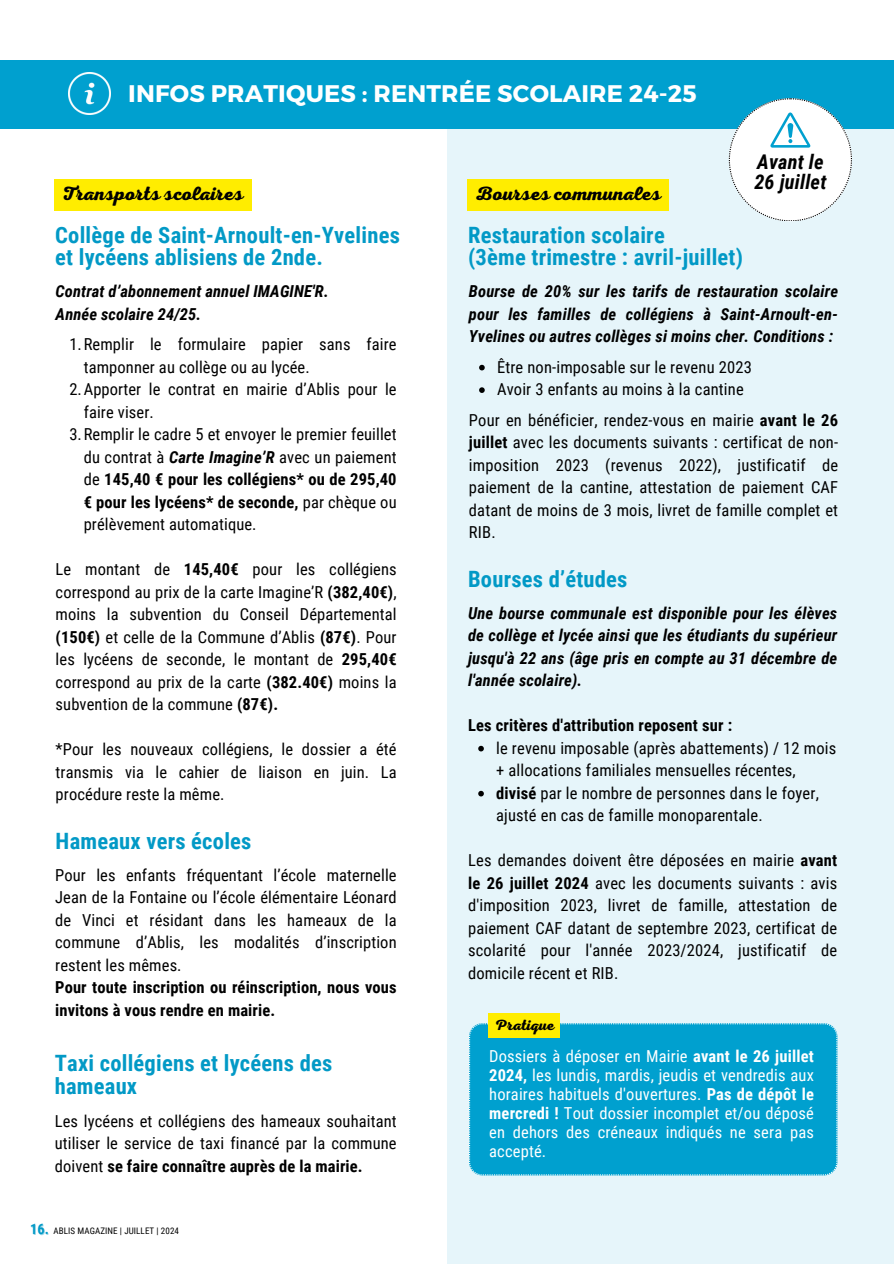
<style>
.page{position:relative;width:894px;height:1264px;background:#fff}
.page>*{position:absolute;margin:0;border:0;box-sizing:border-box;transform-origin:0 0}
.t1{font:700 24px "Montserrat";letter-spacing:.005em;color:#fff}
.t2{font:700 22.5px/22.5px "Roboto Condensed";letter-spacing:.01em;color:#0299c6}
.t3{font:italic 700 20.25px/20px "Roboto Condensed";letter-spacing:.01em;color:#000}
.t4{font:19.5px "RTL Adam Script Bold";color:#000}
.t5{font:16.5px/22.5px "Roboto Condensed";letter-spacing:.01em;color:#000;text-align:justify}
.t6{font:italic 700 16.5px/22.5px "Roboto Condensed";letter-spacing:.01em;color:#000;text-align:justify}
.t7{font:16.5px/19.2px "Roboto Condensed";letter-spacing:.01em;color:#fff;text-align:justify}
.t8{font:700 16.5px "Roboto Condensed";letter-spacing:.01em;color:#000}
.t9{font:15px "RTL Adam Script Bold";color:#000}
.t10{font:9px "Roboto Condensed";letter-spacing:.01em;color:#000}
.s1{font-weight:700;font-style:italic}
.s2{font-weight:700}
.s3{font-weight:700;font-size:14.4px;color:rgb(2 153 198/.4)}
</style>
<div class="page">
<div style="left:446px;top:80px;width:447px;height:1183px;background:#e6f5fa"></div>
<div style="left:469px;top:1023px;width:367px;height:152px;background:#00a0cf"></div>
<div style="left:0;top:60px;width:893px;height:68px;background:#00a0cf"></div>
<svg style="left:728px;top:98px;width:123px;height:123px"></svg>
<img style="left:68px;top:73px;width:42px;height:41px">
<div style="left:467px;top:179px;width:201px;height:31px;background:#ffed00"></div>
<svg style="left:479px;top:365px;width:5px;height:5px"></svg>
<svg style="left:479px;top:387px;width:5px;height:6px"></svg>
<svg style="left:478px;top:745px;width:5px;height:6px"></svg>
<svg style="left:478px;top:790px;width:5px;height:6px"></svg>
<div style="left:488px;top:1013px;width:72px;height:24px;background:#ffed00"></div>
<div style="left:54px;top:179px;width:197px;height:31px;background:#ffed00"></div>
<h1 class="t1" style="left:128px;top:77px;width:570px">INFOS PRATIQUES : RENTRÉE SCOLAIRE 24-25</h1>
<h2 class="t4" style="left:62px;top:182px;width:183px">Transports scolaires</h2>
<p class="t2" style="left:55px;top:224px;width:346px">Collège de Saint-Arnoult-en-Yvelines et lycéens ablisiens de 2nde.</p>
<h3 class="t4" style="left:475px;top:182px;width:187px">Bourses communales</h3>
<p class="t2" style="left:468px;top:224px;width:276px">Restauration scolaire<br>(3ème trimestre : avril-juillet)</p>
<h2 class="t3" style="left:754px;top:152px;width:74px">Avant le<br>26 juillet</h2>
<p class="t6" style="left:56px;top:280px;width:274px">Contrat d’abonnement annuel IMAGINE'R.<br>Année scolaire 24/25.</p>
<p class="t5" style="left:84px;top:333px;width:314px;text-indent:-14px">1.Remplir le formulaire papier sans faire tamponner au collège ou au lycée.</p>
<h5 class="t5" style="left:84px;top:378px;width:314px;text-indent:-14px">2.Apporter le contrat en mairie d’Ablis pour le faire viser.</h5>
<h5 class="t5" style="left:84px;top:423px;width:314px;text-indent:-14px">3.Remplir le cadre 5 et envoyer le premier feuillet du contrat à <span class="s1">Carte Imagine’R</span> avec un paiement de <span class="s2">145,40 € pour les collégiens* ou de 295,40 € pour les lycéens* de seconde,</span> par chèque ou prélèvement automatique.</h5>
<h2 class="t5" style="left:56px;top:558px;width:342px">Le montant de <span class="s2">145,40€</span> pour les collégiens correspond au prix de la carte Imagine’R <span class="s2">(382,40€)</span>, moins la subvention du Conseil Départemental <span class="s2">(150€)</span> et celle de la Commune d’Ablis <span class="s2">(87€)</span>. Pour les lycéens de seconde, le montant de <span class="s2">295,40€ </span>correspond au prix de la carte <span class="s2">(382.40€)</span> moins la subvention de la commune <span class="s2">(87€).</span></h2>
<h5 class="t5" style="left:56px;top:738px;width:342px">*Pour les nouveaux collégiens, le dossier a été transmis via le cahier de liaison en juin. La procédure reste la même.</h5>
<h5 class="t2" style="left:56px;top:829px;width:197px">Hameaux vers écoles</h5>
<h4 class="t5" style="left:55px;top:864px;width:343px;text-align:left">Pour les enfants fréquentant l’école maternelle Jean de la Fontaine ou l’école élémentaire Léonard de Vinci et résidant dans les hameaux de la commune d’Ablis, les modalités d’inscription restent les mêmes.<br><span class="s2">Pour toute inscription ou réinscription, nous vous invitons à vous rendre en mairie.</span></h4>
<h3 class="t2" style="left:55px;top:1052px;width:279px">Taxi collégiens et lycéens des hameaux</h3>
<p class="t5" style="left:55px;top:1109px;width:343px">Les lycéens et collégiens des hameaux souhaitant utiliser le service de taxi financé par la commune doivent <span class="s2">se faire connaître auprès de la mairie.</span></p>
<h6 class="t10" style="left:31px;top:1226px;width:149px"><span class="s3">16.</span> ABLIS MAGAZINE | JUILLET | 2024</h6>
<h2 class="t6" style="left:469px;top:280px;width:370px">Bourse de 20% sur les tarifs de restauration scolaire pour les familles de collégiens à Saint-Arnoult-en-Yvelines ou autres collèges si moins cher. Conditions :</h2>
<h4 class="t5" style="left:497px;top:356px;width:256px">Être non-imposable sur le revenu 2023</h4>
<p class="t5" style="left:497px;top:378px;width:248px">Avoir 3 enfants au moins à la cantine</p>
<p class="t5" style="left:469px;top:408px;width:370px">Pour en bénéficier, rendez-vous en mairie <span class="s2">avant le 26 juillet</span> avec les documents suivants : certificat de non&shy;imposition 2023 (revenus 2022), justificatif de paiement de la cantine, attestation de paiement CAF datant de moins de 3 mois, livret de famille complet et RIB.</p>
<h3 class="t2" style="left:468px;top:567px;width:161px">Bourses d’études</h3>
<h5 class="t6" style="left:468px;top:601px;width:370px">Une bourse communale est disponible pour les élèves de collège et lycée ainsi que les étudiants du supérieur jusqu'à 22 ans (âge pris en compte au 31 décembre de l'année scolaire).</h5>
<h2 class="t8" style="left:468px;top:716px;width:265px">Les critères d'attribution reposent sur :</h2>
<h4 class="t5" style="left:496px;top:736px;width:341px">le revenu imposable (après abattements) / 12 mois + allocations familiales mensuelles récentes,</h4>
<h4 class="t5" style="left:496px;top:781px;width:324px"><span class="s2">divisé</span> par le nombre de personnes dans le foyer, ajusté en cas de famille monoparentale.</h4>
<p class="t5" style="left:468px;top:849px;width:370px">Les demandes doivent être déposées en mairie <span class="s2">avant le 26 juillet 2024</span> avec les documents suivants : avis d'imposition 2023, livret de famille, attestation de paiement CAF datant de septembre 2023, certificat de scolarité pour l'année 2023/2024, justificatif de domicile récent et RIB.</p>
<p class="t9" style="left:494px;top:1016px;width:61px">Pratique</p>
<h5 class="t7" style="left:489px;top:1046px;width:326px">Dossiers à déposer en Mairie <span class="s2">avant le 26 juillet 2024,</span> les lundis, mardis, jeudis et vendredis aux horaires habituels d'ouvertures. <span class="s2">Pas de dépôt le mercredi !</span> Tout dossier incomplet et/ou déposé en dehors des créneaux indiqués ne sera pas accepté.</h5>
</div>
